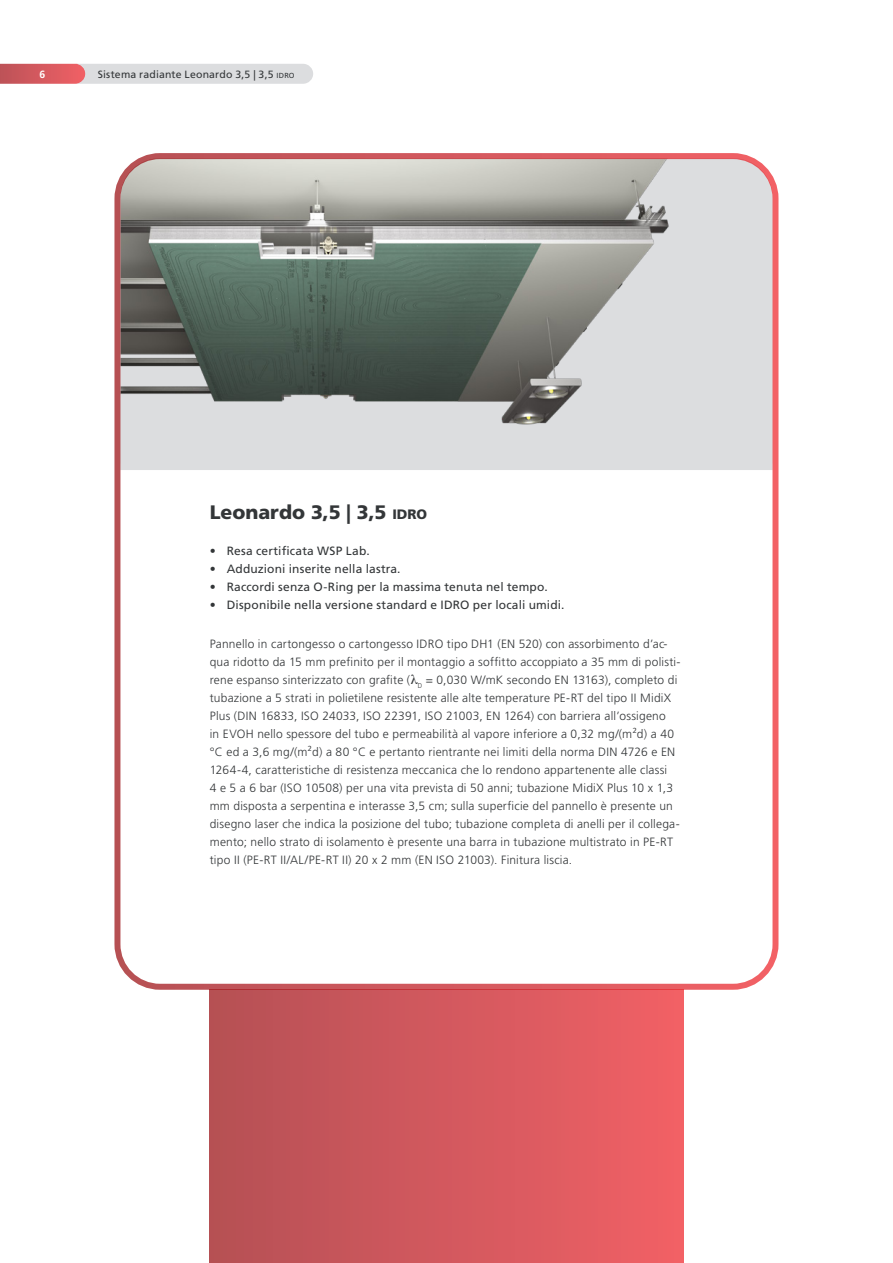
<style>
.page{position:relative;width:893px;height:1263px;background:#fff}
.page>*{position:absolute;margin:0;border:0;box-sizing:border-box;transform-origin:0 0}
.t1{font:900 19.5px "Frutiger LT Pro";color:#333638}
.t2{font:300 12px/18px "Frutiger LT Pro";letter-spacing:.015em;color:#333638}
.t3{font:12px "Frutiger LT Pro";letter-spacing:.01em;color:#333638}
.t4{font:10.5px "Frutiger LT Pro";letter-spacing:.015em;color:#333638}
.t5{font:700 10.5px "Frutiger LT Pro";color:#fff}
.s1{font-size:7.35px}
.s2{font-size:13.65px}
</style>
<div class="page">
<div style="left:210px;top:990px;width:473px;height:273px;background:linear-gradient(to right,#b55055,#f16166)"></div>
<div style="left:121px;top:463px;width:650px;height:7px;background:#dcdddf"></div>
<div style="left:687px;top:160px;width:84px;height:303px;background:#dcdddf"></div>
<img style="left:121px;top:160px;width:566px;height:303px">
<div style="left:114px;top:153px;width:664px;height:837px;border:6px solid #fff;border-radius:43px"></div>
<svg style="left:0;top:64px;width:313px;height:20px;background:#dabbbd"></svg>
<p class="t5" style="left:40px;top:68px;width:7px">6</p>
<p class="t4" style="left:98px;top:68px;width:198px">Sistema radiante Leonardo 3,5 | 3,5 <span class="s1">idro</span></p>
<h1 class="t1" style="left:210px;top:500px;width:219px">Leonardo 3,5 | 3,5 <span class="s2">idro</span></h1>
<p class="t3" style="left:210px;top:543px;width:161px">• Resa certificata WSP Lab.</p>
<p class="t3" style="left:210px;top:561px;width:192px">• Adduzioni inserite nella lastra.</p>
<p class="t3" style="left:210px;top:579px;width:340px">• Raccordi senza O-Ring per la massima tenuta nel tempo.</p>
<p class="t3" style="left:210px;top:597px;width:356px">• Disponibile nella versione standard e IDRO per locali umidi.</p>
<p class="t2" style="left:210px;top:635px;width:472px">Pannello in cartongesso o cartongesso IDRO tipo DH1 (EN 520) con assorbimento d’ac&shy;qua ridotto da 15 mm prefinito per il montaggio a soffitto accoppiato a 35 mm di polisti&shy;rene espanso sinterizzato con grafite ( <sub>D</sub> = 0,030 W/mK secondo EN 13163), completo di tubazione a 5 strati in polietilene resistente alle alte temperature PE-RT del tipo II MidiX Plus (DIN 16833, ISO 24033, ISO 22391, ISO 21003, EN 1264) con barriera all’ossigeno<br>in EVOH nello spessore del tubo e permeabilità al vapore inferiore a 0,32 mg/(m²d) a 40 °C ed a 3,6 mg/(m²d) a 80 °C e pertanto rientrante nei limiti della norma DIN 4726 e EN 1264-4, caratteristiche di resistenza meccanica che lo rendono appartenente alle classi<br>4 e 5 a 6 bar (ISO 10508) per una vita prevista di 50 anni; tubazione MidiX Plus 10 x 1,3 mm disposta a serpentina e interasse 3,5 cm; sulla superficie del pannello è presente un disegno laser che indica la posizione del tubo; tubazione completa di anelli per il collega&shy;mento; nello strato di isolamento è presente una barra in tubazione multistrato in PE-RT tipo II (PE-RT II/AL/PE-RT II) 20 x 2 mm (EN ISO 21003). Finitura liscia.</p>
</div>
